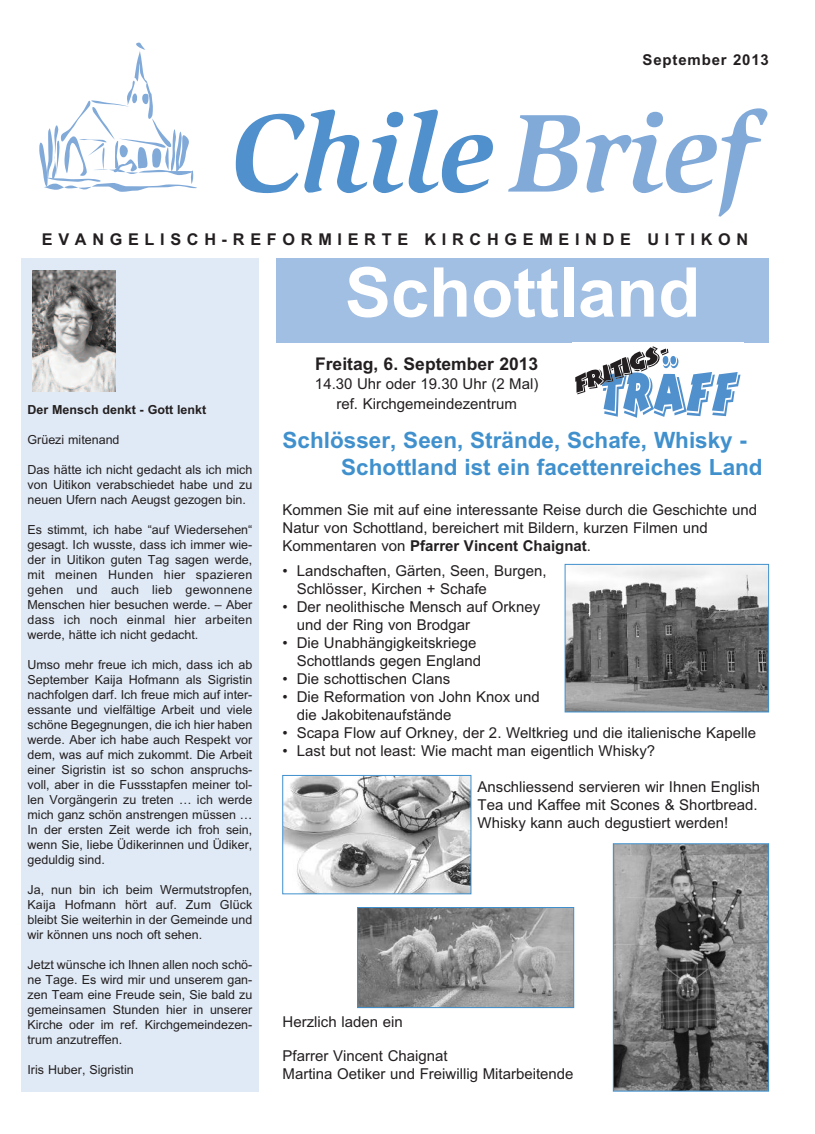
<style>
.page{position:relative;width:815px;height:1134px;background:#fff}
.page>*{position:absolute;margin:0;border:0;box-sizing:border-box;transform-origin:0 0}
.t1{font:700 68.75px "Arial";color:#fff}
.t2{font:700 22.5px/27px "Arial";color:#3f90cd}
.t3{font:700 17.5px "Arial";color:#231f20}
.t4{font:700 16.25px "Arial";letter-spacing:.35em;color:#231f20}
.t5{font:15px/18px "Arial";color:#231f20}
.t6{font:700 15px "Arial";letter-spacing:.055em;color:#231f20}
.t7{font:12.5px/15px "Arial";color:#231f20;text-align:justify}
.t8{font:700 12.5px "Arial";color:#231f20}
.s1{font-weight:700}
</style>
<div class="page">
<div style="left:21px;top:258px;width:238px;height:833px;background:#e0eaf6"></div>
<svg style="left:236px;top:110px;width:167px;height:83px"></svg>
<svg style="left:409px;top:110px;width:84px;height:83px"></svg>
<svg style="left:508px;top:115px;width:72px;height:77px"></svg>
<svg style="left:586px;top:108px;width:181px;height:109px"></svg>
<svg style="left:39px;top:43px;width:158px;height:149px"></svg>
<img style="left:32px;top:270px;width:84px;height:121px">
<div style="left:276px;top:258px;width:493px;height:84px;background:#a1bee3"></div>
<img style="left:567px;top:566px;width:200px;height:144px">
<div style="left:565px;top:564px;width:204px;height:148px;border:1px solid #3f90cd"></div>
<img style="left:284px;top:777px;width:185px;height:115px">
<div style="left:282px;top:775px;width:189px;height:119px;border:1px solid #3f90cd"></div>
<svg style="left:575px;top:346px;width:165px;height:72px"></svg>
<img style="left:359px;top:909px;width:213px;height:97px">
<div style="left:357px;top:907px;width:217px;height:101px;border:1px solid #3f90cd"></div>
<img style="left:615px;top:845px;width:152px;height:244px">
<div style="left:613px;top:843px;width:156px;height:248px;border:1px solid #3f90cd"></div>
<p class="t6" style="left:643px;top:51px;width:128px">September 2013</p>
<h3 class="t4" style="left:42px;top:230px;width:708px">EVANGELISCH-REFORMIERTE KIRCHGEMEINDE UITIKON</h3>
<p class="t8" style="left:28px;top:402px;width:180px">Der Mensch denkt - Gott lenkt</p>
<p class="t7" style="left:28px;top:432px;width:94px">Grüezi mitenand</p>
<p class="t7" style="left:28px;top:462px;width:226px">Das hätte ich nicht gedacht als ich mich von Uitikon verabschiedet habe und zu neuen Ufern nach Aeugst gezogen bin.</p>
<p class="t7" style="left:28px;top:522px;width:226px">Es stimmt, ich habe “auf Wiedersehen“ gesagt. Ich wusste, dass ich immer wie&shy;der in Uitikon guten Tag sagen werde, mit meinen Hunden hier spazieren gehen und auch lieb gewonnene Menschen hier besuchen werde. – Aber dass ich noch einmal hier arbeiten werde, hätte ich nicht gedacht.</p>
<p class="t7" style="left:28px;top:657px;width:226px">Umso mehr freue ich mich, dass ich ab September Kaija Hofmann als Sigristin nachfolgen darf. Ich freue mich auf inter&shy;essante und vielfältige Arbeit und viele schöne Begegnungen, die ich hier haben werde. Aber ich habe auch Respekt vor dem, was auf mich zukommt. Die Arbeit einer Sigristin ist so schon anspruchs&shy;voll, aber in die Fussstapfen meiner tol&shy;len Vorgängerin zu treten</p>
<p class="t7" style="left:28px;top:792px;width:226px;text-align:left;text-indent:169px">ich werde mich ganz schön anstrengen müssen<br>In der ersten Zeit werde ich froh sein, wenn Sie, liebe Üdikerinnen und Üdiker, geduldig sind.</p>
<p class="t7" style="left:28px;top:882px;width:226px">Ja, nun bin ich beim Wermutstropfen, Kaija Hofmann hört auf. Zum Glück bleibt Sie weiterhin in der Gemeinde und wir können uns noch oft sehen.</p>
<p class="t7" style="left:28px;top:957px;width:226px">Jetzt wünsche ich Ihnen allen noch schö&shy;ne Tage. Es wird mir und unserem gan&shy;zen Team eine Freude sein, Sie bald zu gemeinsamen Stunden hier in unserer Kirche oder im ref. Kirchgemeindezen&shy;trum anzutreffen.</p>
<p class="t7" style="left:28px;top:1062px;width:108px">Iris Huber, Sigristin</p>
<h1 class="t1" style="left:345px;top:253px;width:357px">Schottland</h1>
<h3 class="t3" style="left:315px;top:353px;width:225px">Freitag, 6. September 2013</h3>
<p class="t5" style="left:315px;top:374px;width:225px;line-height:19.9px;text-align:center">14.30 Uhr oder 19.30 Uhr (2 Mal) ref. Kirchgemeindezentrum</p>
<h2 class="t2" style="left:341px;top:427px;width:423px;text-indent:-59px">Schlösser, Seen, Strände, Schafe, Whisky -<br>Schottland ist ein facettenreiches Land</h2>
<p class="t5" style="left:283px;top:501px;width:476px">Kommen Sie mit auf eine interessante Reise durch die Geschichte und<br>Natur von Schottland, bereichert mit Bildern, kurzen Filmen und<br>Kommentaren von <span class="s1">Pfarrer Vincent Chaignat</span>.</p>
<p class="t5" style="left:297px;top:562px;width:251px;text-indent:-14px">• Landschaften, Gärten, Seen, Burgen,<br>Schlösser, Kirchen + Schafe</p>
<p class="t5" style="left:297px;top:598px;width:245px;text-indent:-14px">• Der neolithische Mensch auf Orkney und der Ring von Brodgar</p>
<p class="t5" style="left:297px;top:634px;width:186px;text-indent:-14px">• Die Unabhängigkeitskriege<br>Schottlands gegen England</p>
<p class="t5" style="left:283px;top:670px;width:169px">• Die schottischen Clans</p>
<p class="t5" style="left:297px;top:688px;width:245px;text-indent:-14px">• Die Reformation von John Knox und die Jakobitenaufstände</p>
<p class="t5" style="left:283px;top:724px;width:475px">• Scapa Flow auf Orkney, der 2. Weltkrieg und die italienische Kapelle</p>
<p class="t5" style="left:283px;top:742px;width:374px">• Last but not least: Wie macht man eigentlich Whisky?</p>
<p class="t5" style="left:478px;top:778px;width:284px">Anschliessend servieren wir Ihnen English<br>Tea und Kaffee mit Scones &amp; Shortbread.<br>Whisky kann auch degustiert werden!</p>
<p class="t5" style="left:283px;top:1012px;width:122px">Herzlich laden ein</p>
<p class="t5" style="left:283px;top:1047px;width:292px">Pfarrer Vincent Chaignat<br>Martina Oetiker und Freiwillig Mitarbeitende</p>
</div>
